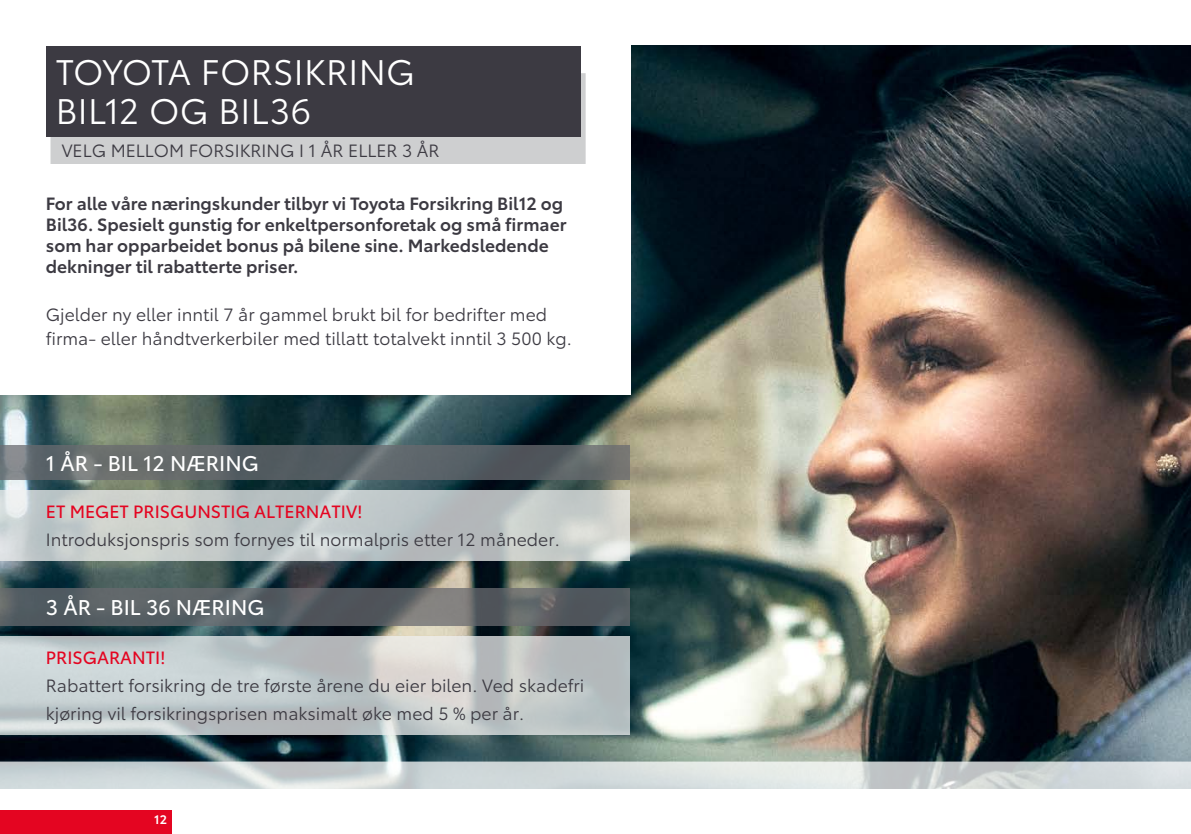
<style>
.page{position:relative;width:1191px;height:834px;background:#fff}
.page>*{position:absolute;margin:0;border:0;box-sizing:border-box;transform-origin:0 0}
.t1{font:35px/38.5px "Toyota Type";letter-spacing:.01em;color:#fff}
.t2{font:21px "Toyota Type";color:#fff}
.t3{font:17.5px/24.5px "Toyota Type";color:#3c3a42}
.t4{font:600 17.5px/21px "Toyota Type";color:#3c3a42}
.t5{font:17.5px "Toyota Type";color:#e40521}
.t6{font:600 12.25px "Toyota Type";color:#fff}
</style>
<div class="page">
<img style="left:631px;top:46px;width:560px;height:56px">
<div style="left:0;top:810px;width:172px;height:23px;background:#e40521"></div>
<img style="left:0;top:102px;width:1191px;height:687px">
<div style="left:0;top:0;width:630px;height:394px;background:#fff"></div>
<svg style="left:0;top:635px;width:630px;height:99px;background:#c1c8c9"></svg>
<svg style="left:0;top:588px;width:630px;height:37px;background:#5b6165"></svg>
<svg style="left:0;top:490px;width:630px;height:71px;background:#c3cac9"></svg>
<svg style="left:0;top:446px;width:630px;height:34px;background:#5f6669"></svg>
<div style="left:51px;top:73px;width:535px;height:91px;background:#cecfd0"></div>
<div style="left:46px;top:46px;width:534px;height:90px;background:#3c3a42"></div>
<h1 class="t1" style="left:56px;top:51px;width:361px">TOYOTA FORSIKRING<br>BIL12 OG BIL36</h1>
<p class="t3" style="left:62px;top:137px;width:379px">VELG MELLOM FORSIKRING I 1 ÅR ELLER 3 ÅR</p>
<p class="t4" style="left:46px;top:191px;width:522px">For alle våre næringskunder tilbyr vi Toyota Forsikring Bil12 og Bil36. Spesielt gunstig for enkeltpersonforetak og små firmaer som har opparbeidet bonus på bilene sine. Markedsledende dekninger til rabatterte priser.</p>
<p class="t3" style="left:46px;top:300px;width:527px">Gjelder ny eller inntil 7 år gammel brukt bil for bedrifter med firma- eller håndtverkerbiler med tillatt totalvekt inntil 3 500 kg.</p>
<p class="t2" style="left:46px;top:447px;width:214px">1 ÅR - BIL 12 NÆRING</p>
<p class="t5" style="left:46px;top:498px;width:318px">ET MEGET PRISGUNSTIG ALTERNATIV!</p>
<p class="t3" style="left:46px;top:526px;width:515px">Introduksjonspris som fornyes til normalpris etter 12 måneder.</p>
<p class="t2" style="left:46px;top:591px;width:220px">3 ÅR - BIL 36 NÆRING</p>
<p class="t5" style="left:46px;top:644px;width:121px">PRISGARANTI!</p>
<p class="t3" style="left:46px;top:670px;width:540px;line-height:28px">Rabattert forsikring de tre første årene du eier bilen. Ved skadefri kjøring vil forsikringsprisen maksimalt øke med 5 % per år.</p>
<p class="t6" style="left:154px;top:810px;width:14px">12</p>
</div>
